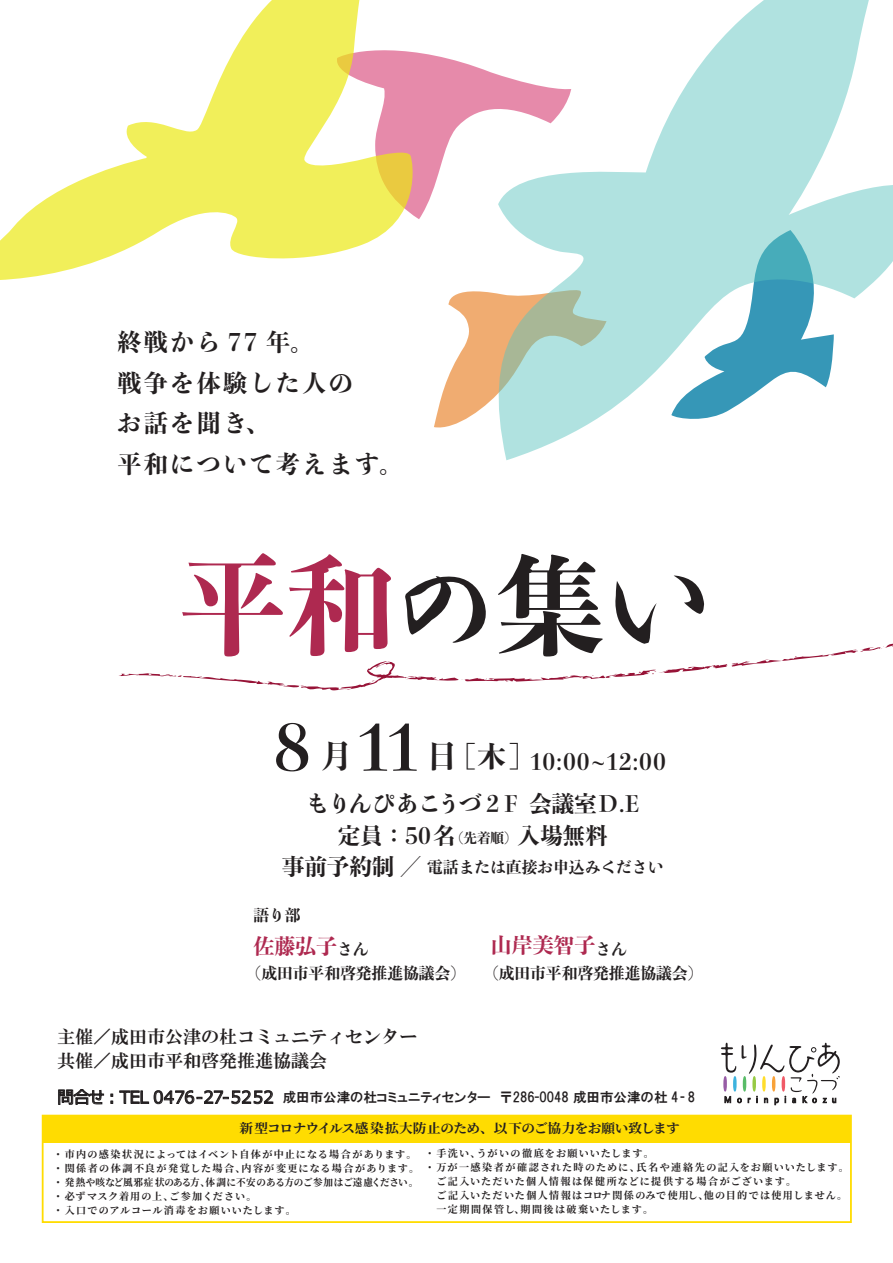
<style>
.page{position:relative;width:893px;height:1263px;background:#fff}
.page>*{position:absolute;margin:0;border:0;box-sizing:border-box;transform-origin:0 0}
.t1{font:108px "Toppan Bunkyu Midashi Min Std N EB";color:#ae2950}
.t2{font:63px "Toppan Bunkyu Midashi Min Std N EB";color:#231f20}
.t3{font:24px/40.5px "Toppan Bunkyu Midashi Min Std N EB";letter-spacing:.1em;color:#231f20}
.t4{font:22.5px/31.5px "Toppan Bunkyu Midashi Min Std N EB";color:#231f20;text-align:center}
.t5{font:20.85px "Toppan Bunkyu Midashi Min Std N EB";color:#ae2950}
.t6{font:18px/24px "HG Mincho E";color:#231f20}
.t7{font:16.8px "Meiryo UI";letter-spacing:-.04em;color:#231f20}
.t8{font:15.75px "Toppan Bunkyu Midashi Min Std N EB";color:#231f20}
.t9{font:700 13.05px "Source Han Serif";letter-spacing:-.045em;color:#231f20;scale:1.04 1}
.t10{font:700 10.05px/14.1px "Source Han Serif";letter-spacing:.085em;color:#231f20}
.t11{font:700 10.05px "Source Han Serif";letter-spacing:.11em;color:#231f20}
.t12{font:700 10.05px "Source Han Serif";letter-spacing:.13em;color:#231f20}
.t13{font:8.85px "Segoe UI Emoji";color:#231f20;scale:.9 1}
.s1{font-family:"HGP Gyoshotai";font-size:132px;color:#231f20}
.s2{color:#231f20}
.s3{font-size:31.65px}
.s4{font-size:28.35px}
.s5{font-size:13.5px}
.s6{font-size:22.5px}
.s7{font-size:15.75px;color:#231f20}
.s8{font-family:"HGP Gothic E";font-size:13.5px}
.s9{font-family:"HGS Gothic E";font-size:13.5px}
</style>
<div class="page">
<div style="left:42px;top:1115px;width:810px;height:108px;background:#fff;border:2px solid #ffdc01"></div>
<div style="left:43px;top:1114px;width:808px;height:28px;background:#ffdc01"></div>
<svg style="left:58px;top:1089px;width:46px;height:16px"></svg>
<svg style="left:111px;top:1094px;width:2px;height:9px"></svg>
<svg style="left:119px;top:1090px;width:154px;height:14px"></svg>
<svg style="left:119px;top:643px;width:774px;height:47px"></svg>
<svg style="left:413px;top:52px;width:85px;height:167px"></svg>
<svg style="left:434px;top:291px;width:64px;height:136px"></svg>
<svg style="left:0;top:0;width:413px;height:280px"></svg>
<svg style="left:498px;top:0;width:395px;height:460px;fill:#b0e2e0"></svg>
<svg style="left:721px;top:1043px;width:119px;height:62px"></svg>
<h3 class="t3" style="left:117px;top:321px;width:287px">終戦から 77 年。<br>戦争を体験した人の<br>お話を聞き、<br>平和について考えます。</h3>
<h1 class="t1" style="left:178px;top:522px;width:538px">平和<span class="s1">の</span><span class="s2">集</span><span class="s1">い</span></h1>
<h2 class="t2" style="left:274px;top:698px;width:247px">8 <span class="s3">月</span>11<span class="s3">日</span><span class="s4">[木]</span></h2>
<h3 class="t4" style="left:531px;top:744px;width:137px">10:00~12:00</h3>
<h3 class="t4" style="left:306px;top:787px;width:335px">もりんぴあこうづ２F 会議室Ｄ.E定員：50名<span class="s5">（先着順）</span>入場無料</h3>
<h3 class="t8" style="left:282px;top:855px;width:383px"><span class="s6">事前予約制 ／</span> 電話または直接お申込みください</h3>
<h3 class="t8" style="left:253px;top:903px;width:49px">語り部</h3>
<h3 class="t5" style="left:253px;top:930px;width:116px">佐藤弘子<span class="s7">さん</span></h3>
<h3 class="t8" style="left:246px;top:961px;width:222px">（成田市平和啓発推進協議会）</h3>
<h3 class="t6" style="left:57px;top:1024px;width:362px">主催／成田市公津の杜コミュニティセンター共催／成田市平和啓発推進協議会</h3>
<h3 class="t5" style="left:491px;top:929px;width:137px">山岸美智子<span class="s7">さん</span></h3>
<h3 class="t8" style="left:483px;top:961px;width:222px">（成田市平和啓発推進協議会）</h3>
<h3 class="t7" style="left:57px;top:1086px;width:639px">問合せ︓TEL 0476-27-5252 <span class="s8">成田市公津の杜コミュニティセンター　</span><span class="s9">〒286-0048 成田市公津の杜 4‐8</span></h3>
<p class="t13" style="left:764px;top:1094px;width:7px">■</p>
<p class="t9" style="left:239px;top:1121px;width:425px">新型コロナウイルス感染拡大防止のため、以下のご協力をお願い致します</p>
<p class="t10" style="left:53px;top:1147px;width:368px">・市内の感染状況によってはイベント自体が中止になる場合があります。・関係者の体調不良が発覚した場合、内容が変更になる場合があります。・発熱や咳など風邪症状のある方、体調に不安のある方のご参加はご遠慮ください。・必ずマスク着用の上、ご参加ください。<br>・入口でのアルコール消毒をお願いいたします。</p>
<p class="t11" style="left:425px;top:1148px;width:242px">・手洗い、うがいの徹底をお願いいたします。　</p>
<p class="t12" style="left:425px;top:1162px;width:425px">・万が一感染者が確認された時のために、氏名や連絡先の記入をお願いいたします。</p>
<p class="t11" style="left:436px;top:1176px;width:361px">ご記入いただいた個人情報は保健所などに提供する場合がございます。</p>
<p class="t11" style="left:436px;top:1190px;width:412px">ご記入いただいた個人情報はコロナ関係のみで使用し、他の目的では使用しません。</p>
<p class="t12" style="left:436px;top:1204px;width:218px">一定期間保管し、期間後は破棄いたします。</p>
</div>
